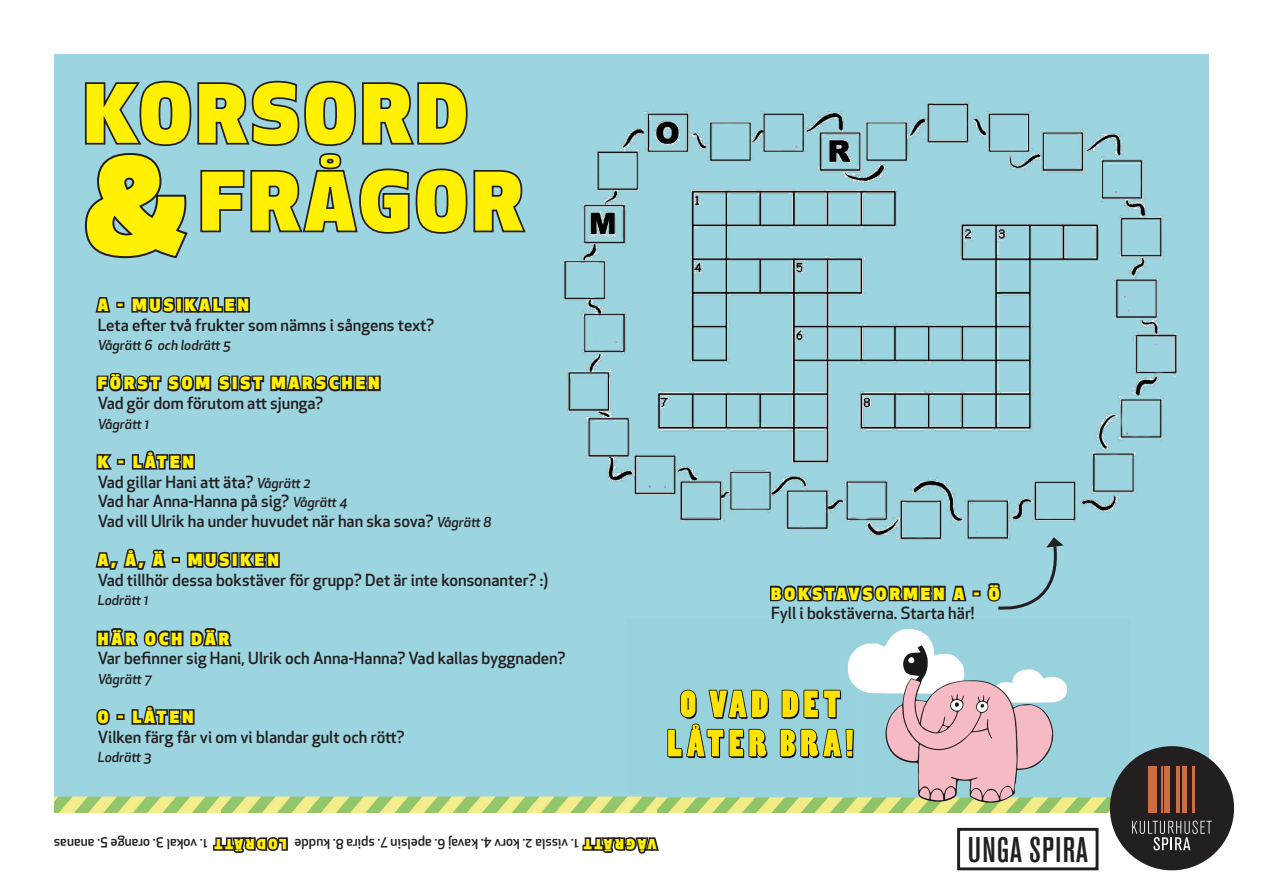
<style>
.page{position:relative;width:1263px;height:893px;background:#fff}
.page>*{position:absolute;margin:0;border:0;box-sizing:border-box;transform-origin:0 0}
.t1{font:500 condensed 35.4px "Akzidenz Grotesk BE";letter-spacing:.03em;color:#231f20}
.t2{font:500 16.35px "Apex New";color:#231f20}
.t3{font:900 16.35px "Apex New";letter-spacing:.2em;color:#fff101}
.t4{font:500 13.5px "Apex New";color:#231f20}
.t5{font:italic 500 13.5px "Apex New";color:#231f20}
.t6{font:900 13.5px "Apex New";letter-spacing:.2em;color:#fff101}
.s1{font-style:italic;font-size:13.5px}
.s2{font-weight:900;color:#fff101}
</style>
<div class="page">
<div style="left:54px;top:54px;width:1155px;height:759px;background:#9cd5e0"></div>
<img style="left:626px;top:629px;width:504px;height:184px">
<img style="left:452px;top:794px;width:205px;height:18px">
<img style="left:220px;top:796px;width:232px;height:16px">
<img style="left:54px;top:796px;width:166px;height:16px">
<div style="left:1110px;top:746px;width:124px;height:124px;background:#231f20;border-radius:50%"></div>
<svg style="left:1132px;top:821px;width:80px;height:29px"></svg>
<div style="left:1148px;top:766px;width:8px;height:47px;background:#cd6d42"></div>
<hr style="left:1161px;top:766px;width:1px;height:47px;background:#cd6d42">
<hr style="left:1192px;top:766px;width:2px;height:47px;background:#cd6d42">
<hr style="left:1182px;top:766px;width:4px;height:47px;background:#cd6d42">
<div style="left:1164px;top:766px;width:6px;height:47px;background:#cd6d42"></div>
<hr style="left:1176px;top:766px;width:3px;height:47px;background:#cd6d42">
<img style="left:562px;top:102px;width:615px;height:444px">
<svg style="left:95px;top:297px;width:16px;height:16px"></svg>
<div style="left:116px;top:302px;width:8px;height:6px;border:3px solid #231f20"></div>
<svg style="left:131px;top:296px;width:119px;height:17px;background:#3e484b"></svg>
<svg style="left:96px;top:373px;width:285px;height:19px"></svg>
<svg style="left:96px;top:454px;width:16px;height:16px"></svg>
<div style="left:117px;top:459px;width:8px;height:6px;border:3px solid #231f20"></div>
<svg style="left:131px;top:450px;width:64px;height:20px"></svg>
<svg style="left:95px;top:548px;width:71px;height:22px"></svg>
<div style="left:172px;top:557px;width:8px;height:6px;border:3px solid #231f20"></div>
<svg style="left:186px;top:551px;width:45px;height:17px"></svg>
<div style="left:231px;top:552px;width:7px;height:16px;border:3px solid #231f20"></div>
<svg style="left:238px;top:552px;width:42px;height:16px"></svg>
<svg style="left:96px;top:628px;width:136px;height:19px"></svg>
<svg style="left:96px;top:708px;width:14px;height:17px"></svg>
<div style="left:116px;top:714px;width:9px;height:6px;border:3px solid #231f20"></div>
<svg style="left:131px;top:705px;width:64px;height:20px"></svg>
<svg style="left:582px;top:837px;width:77px;height:17px"></svg>
<svg style="left:213px;top:837px;width:75px;height:16px"></svg>
<svg style="left:770px;top:585px;width:197px;height:17px;background:#424d51"></svg>
<div style="left:972px;top:590px;width:9px;height:6px;border:3px solid #231f20"></div>
<svg style="left:986px;top:537px;width:77px;height:73px"></svg>
<svg style="left:84px;top:80px;width:442px;height:179px"></svg>
<div style="left:957px;top:828px;width:141px;height:42px;border:3px solid #231f20"></div>
<p class="t3" style="left:98px;top:294px;width:153px">A - MUSIKALEN</p>
<p class="t2" style="left:98px;top:314px;width:338px">Leta efter två frukter som nämns i sångens text?</p>
<p class="t5" style="left:98px;top:336px;width:135px">Vågrätt 6 och lodrätt 5</p>
<p class="t3" style="left:98px;top:373px;width:283px">FÖRST SOM SIST MARSCHEN</p>
<p class="t2" style="left:98px;top:392px;width:227px">Vad gör dom förutom att sjunga?</p>
<p class="t5" style="left:98px;top:415px;width:53px">Vågrätt 1</p>
<p class="t3" style="left:98px;top:451px;width:98px">K - LÅTEN</p>
<p class="t2" style="left:98px;top:471px;width:214px">Vad gillar Hani att äta? <span class="s1">Vågrätt 2</span></p>
<p class="t2" style="left:98px;top:490px;width:251px">Vad har Anna-Hanna på sig? <span class="s1">Vågrätt 4</span></p>
<p class="t2" style="left:98px;top:510px;width:395px">Vad vill Ulrik ha under huvudet när han ska sova? <span class="s1">Vågrätt 8</span></p>
<p class="t3" style="left:98px;top:549px;width:182px">A, Å, Ä - MUSIKEN</p>
<p class="t2" style="left:98px;top:569px;width:452px">Vad tillhör dessa bokstäver för grupp? Det är inte konsonanter? :)</p>
<p class="t5" style="left:98px;top:591px;width:52px">Lodrätt 1</p>
<p class="t3" style="left:98px;top:628px;width:133px">HÄR OCH DÄR</p>
<p class="t2" style="left:98px;top:647px;width:469px">Var befinner sig Hani, Ulrik och Anna-Hanna? Vad kallas byggnaden?</p>
<p class="t5" style="left:98px;top:670px;width:56px">Vågrätt 7</p>
<p class="t3" style="left:98px;top:706px;width:97px">O - LÅTEN</p>
<p class="t2" style="left:98px;top:726px;width:308px">Vilken färg får vi om vi blandar gult och rött?</p>
<p class="t5" style="left:98px;top:748px;width:55px">Lodrätt 3</p>
<p class="t4" style="left:207px;top:853px;width:155px;rotate:-180deg">1. vokal 3. orange 5. ananas</p>
<p class="t6" style="left:287px;top:853px;width:73px;rotate:-180deg">LODRÄTT</p>
<p class="t4" style="left:657px;top:853px;width:363px;rotate:-180deg"><span class="s2">VÅ G R ÄT T</span> 1. vissla 2. korv 4. kavaj 6. apelsin 7. spira 8. kudde</p>
<p class="t3" style="left:771px;top:583px;width:230px">BOKSTAVSORMEN A - Ö</p>
<p class="t2" style="left:771px;top:602px;width:205px">Fyll i bokstäverna. Starta här!</p>
<p class="t1" style="left:968px;top:831px;width:121px">UNGA SPIRA</p>
</div>
